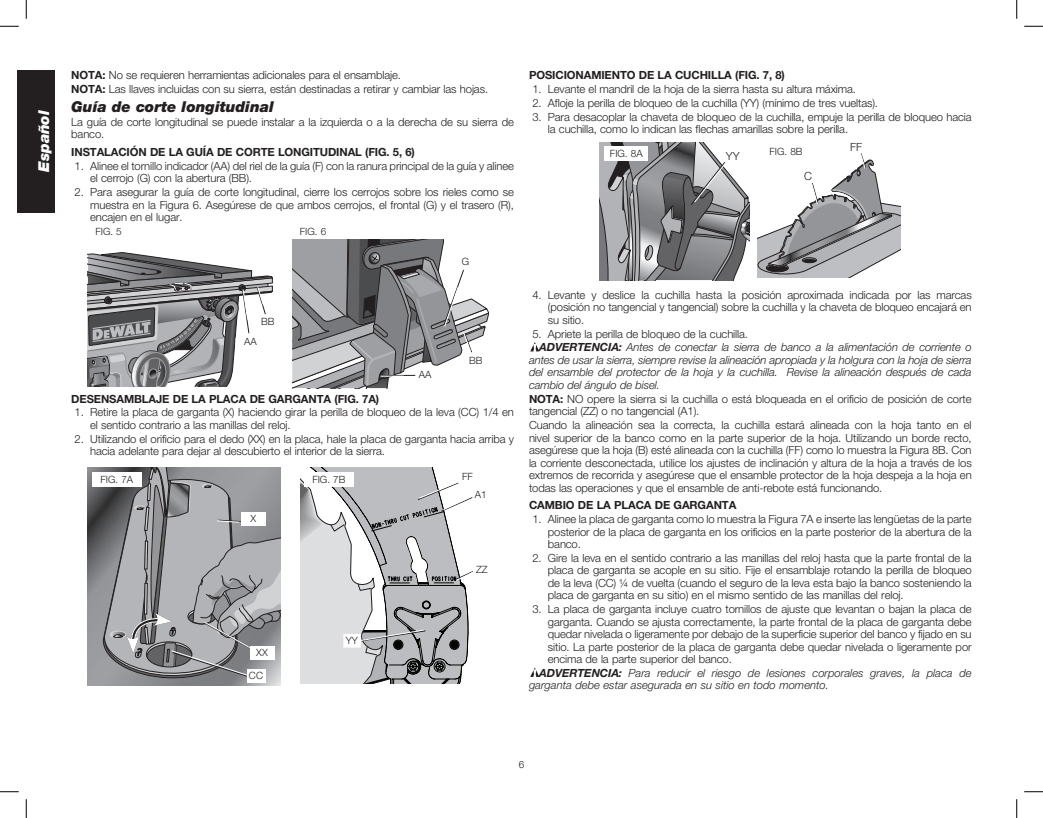
<style>
.page{position:relative;width:1043px;height:818px;background:#fff}
.page>*{position:absolute;margin:0;border:0;box-sizing:border-box;transform-origin:0 0}
._01-Headline{font:italic 900 15px "Helvetica Neue LT Std";color:#231f20}
.t1{font:italic 900 15px "Helvetica Neue LT Std";color:#fff}
._04-BodyList{font:300 11.25px/12.5px "Helvetica Neue LT Std";letter-spacing:-.01em;color:#231f20;text-align:justify}
._03-BodyText{font:300 11.25px/12.5px "Helvetica Neue LT Std";letter-spacing:-.01em;color:#231f20}
._10-Warning_Caution{font:italic 300 11.25px/12.5px "Helvetica Neue LT Std";color:#231f20;text-align:justify}
._02-Subhead{font:700 11.25px "Helvetica Neue LT Std";letter-spacing:-.01em;color:#231f20}
.t2{font:300 10px "Helvetica Neue LT Std";color:#231f20}
.s1{font-weight:700}
</style>
<div class="page">
<div style="left:17px;top:70px;width:38px;height:142px;background:#231f20"></div>
<svg style="left:292px;top:239px;width:197px;height:149px"></svg>
<svg style="left:88px;top:252px;width:185px;height:134px"></svg>
<svg style="left:301px;top:467px;width:172px;height:216px"></svg>
<div style="left:459px;top:473px;width:17px;height:13px;background:#fff"></div>
<svg style="left:88px;top:467px;width:193px;height:218px;background:#808285"></svg>
<div style="left:247px;top:669px;width:18px;height:13px;background:#fff"></div>
<svg style="left:103px;top:467px;width:178px;height:211px;background:#98989b"></svg>
<div style="left:250px;top:646px;width:24px;height:13px;background:#fff"></div>
<div style="left:241px;top:512px;width:24px;height:13px;background:#fff"></div>
<div style="left:92px;top:472px;width:49px;height:14px;background:#fff"></div>
<svg style="left:599px;top:142px;width:151px;height:138px;background:#8e8f91"></svg>
<div style="left:724px;top:149px;width:17px;height:13px;background:#fff"></div>
<div style="left:604px;top:146px;width:44px;height:14px;background:#fff"></div>
<svg style="left:757px;top:153px;width:144px;height:124px"></svg>
<div style="left:801px;top:170px;width:14px;height:12px;background:#fff"></div>
<svg style="left:530px;top:342px;width:9px;height:9px"></svg>
<svg style="left:530px;top:667px;width:9px;height:10px"></svg>
<svg style="left:0;top:25px;width:19px;height:2px"></svg>
<svg style="left:1024px;top:25px;width:18px;height:2px"></svg>
<svg style="left:0;top:791px;width:19px;height:1px"></svg>
<svg style="left:1024px;top:791px;width:18px;height:1px"></svg>
<svg style="left:25px;top:0;width:2px;height:19px"></svg>
<svg style="left:25px;top:799px;width:2px;height:19px"></svg>
<svg style="left:1016px;top:0;width:1px;height:19px"></svg>
<svg style="left:1016px;top:799px;width:1px;height:19px"></svg>
<h1 class="t1" style="left:35px;top:172px;width:63px;rotate:-90deg">Español</h1>
<p class="_03-BodyText" style="left:71px;top:69px;width:331px"><span class="s1">NOTA:</span> No se requieren herramientas adicionales para el ensamblaje.</p>
<p class="_03-BodyText" style="left:71px;top:83px;width:418px"><span class="s1">NOTA:</span> Las llaves incluidas con su sierra, están destinadas a retirar y cambiar las hojas.</p>
<p class="_01-Headline" style="left:71px;top:97px;width:204px">Guía de corte longitudinal</p>
<p class="_03-BodyText" style="left:71px;top:115px;width:444px">La guía de corte longitudinal se puede instalar a la izquierda o a la derecha de su sierra de banco.</p>
<p class="_02-Subhead" style="left:71px;top:145px;width:345px">INSTALACIÓN DE LA GUÍA DE CORTE LONGITUDINAL (FIG. 5, 6)</p>
<p class="_04-BodyList" style="left:90px;top:159px;width:425px;text-indent:-16px">1. Alinee el tornillo indicador (AA) del riel de la guía (F) con la ranura principal de la guía y alinee el cerrojo (G) con la abertura (BB).</p>
<p class="_04-BodyList" style="left:90px;top:185px;width:425px;text-indent:-16px">2. Para asegurar la guía de corte longitudinal, cierre los cerrojos sobre los rieles como se muestra en la Figura 6. Asegúrese de que ambos cerrojos, el frontal (G) y el trasero (R), encajen en el lugar.</p>
<p class="t2" style="left:300px;top:225px;width:28px">FIG. 6</p>
<p class="t2" style="left:462px;top:255px;width:9px">G</p>
<p class="t2" style="left:95px;top:225px;width:28px">FIG. 5</p>
<p class="t2" style="left:261px;top:315px;width:15px">BB</p>
<p class="t2" style="left:244px;top:335px;width:14px">AA</p>
<p class="t2" style="left:419px;top:368px;width:14px">AA</p>
<p class="t2" style="left:469px;top:354px;width:15px">BB</p>
<p class="_02-Subhead" style="left:71px;top:391px;width:309px">DESENSAMBLAJE DE LA PLACA DE GARGANTA (FIG. 7A)</p>
<p class="_04-BodyList" style="left:90px;top:406px;width:425px;text-indent:-16px">1. Retire la placa de garganta (X) haciendo girar la perilla de bloqueo de la leva (CC) 1/4 en el sentido contrario a las manillas del reloj.</p>
<p class="_04-BodyList" style="left:90px;top:432px;width:425px;text-indent:-16px">2. Utilizando el orificio para el dedo (XX) en la placa, hale la placa de garganta hacia arriba y hacia adelante para dejar al descubierto el interior de la sierra.</p>
<p class="t2" style="left:312px;top:473px;width:35px">FIG. 7B</p>
<p class="t2" style="left:475px;top:488px;width:13px">A1</p>
<p class="t2" style="left:462px;top:470px;width:12px">FF</p>
<p class="t2" style="left:101px;top:473px;width:34px">FIG. 7A</p>
<p class="t2" style="left:250px;top:512px;width:7px">X</p>
<p class="t2" style="left:256px;top:646px;width:13px">XX</p>
<p class="t2" style="left:249px;top:669px;width:16px">CC</p>
<p class="t2" style="left:346px;top:634px;width:14px">YY</p>
<p class="t2" style="left:476px;top:563px;width:13px">ZZ</p>
<p class="_02-Subhead" style="left:529px;top:68px;width:257px">POSICIONAMIENTO DE LA CUCHILLA (FIG. 7, 8)</p>
<p class="_04-BodyList" style="left:532px;top:83px;width:325px">1. Levante el mandril de la hoja de la sierra hasta su altura máxima.</p>
<p class="_04-BodyList" style="left:532px;top:96px;width:347px">2. Afloje la perilla de bloqueo de la cuchilla (YY) (mínimo de tres vueltas).</p>
<p class="_04-BodyList" style="left:548px;top:110px;width:425px;text-indent:-16px">3. Para desacoplar la chaveta de bloqueo de la cuchilla, empuje la perilla de bloqueo hacia la cuchilla, como lo indican las flechas amarillas sobre la perilla.</p>
<p class="t2" style="left:610px;top:147px;width:34px">FIG. 8A</p>
<p class="_03-BodyText" style="left:726px;top:149px;width:15px">YY</p>
<p class="_03-BodyText" style="left:850px;top:140px;width:13px">FF</p>
<p class="t2" style="left:769px;top:145px;width:35px">FIG. 8B</p>
<p class="_03-BodyText" style="left:804px;top:170px;width:9px">C</p>
<p class="_04-BodyList" style="left:548px;top:288px;width:425px;text-indent:-16px">4. Levante y deslice la cuchilla hasta la posición aproximada indicada por las marcas (posición no tangencial y tangencial) sobre la cuchilla y la chaveta de bloqueo encajará en su sitio.</p>
<p class="_04-BodyList" style="left:532px;top:327px;width:217px">5. Apriete la perilla de bloqueo de la cuchilla.</p>
<p class="_10-Warning_Caution" style="left:529px;top:341px;width:444px;text-indent:10px"><span class="s1">ADVERTENCIA:</span> Antes de conectar la sierra de banco a la alimentación de corriente o antes de usar la sierra, siempre revise la alineación apropiada y la holgura con la hoja de sierra del ensamble del protector de la hoja y la cuchilla. Revise la alineación después de cada cambio del ángulo de bisel.</p>
<p class="_03-BodyText" style="left:529px;top:392px;width:444px"><span class="s1">NOTA:</span> NO opere la sierra si la cuchilla o está bloqueada en el orificio de posición de corte tangencial (ZZ) o no tangencial (A1).</p>
<p class="_03-BodyText" style="left:529px;top:418px;width:444px;text-align:justify">Cuando la alineación sea la correcta, la cuchilla estará alineada con la hoja tanto en el nivel superior de la banco como en la parte superior de la hoja. Utilizando un borde recto, asegúrese que la hoja (B) esté alineada con la cuchilla (FF) como lo muestra la Figura 8B. Con la corriente desconectada, utilice los ajustes de inclinación y altura de la hoja a través de los extremos de recorrida y asegúrese que el ensamble protector de la hoja despeja a la hoja en todas las operaciones y que el ensamble de anti-rebote está funcionando.</p>
<p class="_02-Subhead" style="left:529px;top:498px;width:209px">CAMBIO DE LA PLACA DE GARGANTA</p>
<p class="_04-BodyList" style="left:548px;top:512px;width:425px;text-indent:-16px">1. Alinee la placa de garganta como lo muestra la Figura 7A e inserte las lengüetas de la parte posterior de la placa de garganta en los orificios en la parte posterior de la abertura de la banco.</p>
<p class="_04-BodyList" style="left:548px;top:551px;width:425px;text-indent:-16px">2. Gire la leva en el sentido contrario a las manillas del reloj hasta que la parte frontal de la placa de garganta se acople en su sitio. Fije el ensamblaje rotando la perilla de bloqueo de la leva (CC) ¼ de vuelta (cuando el seguro de la leva esta bajo la banco sosteniendo la placa de garganta en su sitio) en el mismo sentido de las manillas del reloj.</p>
<p class="_04-BodyList" style="left:548px;top:602px;width:425px;text-indent:-16px">3. La placa de garganta incluye cuatro tornillos de ajuste que levantan o bajan la placa de garganta. Cuando se ajusta correctamente, la parte frontal de la placa de garganta debe quedar nivelada o ligeramente por debajo de la superficie superior del banco y fijado en su sitio. La parte posterior de la placa de garganta debe quedar nivelada o ligeramente por encima de la parte superior del banco.</p>
<p class="_10-Warning_Caution" style="left:529px;top:666px;width:444px;text-indent:10px"><span class="s1">ADVERTENCIA:</span> Para reducir el riesgo de lesiones corporales graves, la placa de garganta debe estar asegurada en su sitio en todo momento.</p>
<p class="t2" style="left:519px;top:757px;width:7px">6</p>
</div>
